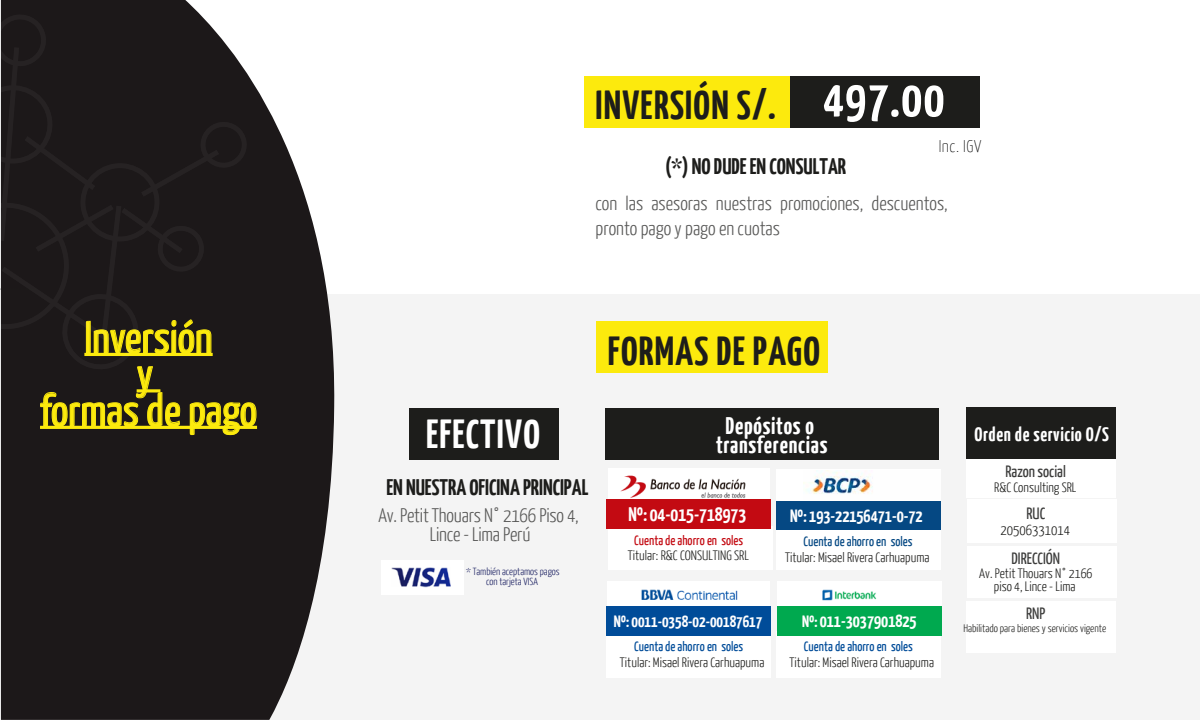
<style>
.page{position:relative;width:1200px;height:720px;background:#fff}
.page>*{position:absolute;margin:0;border:0;box-sizing:border-box;transform-origin:0 0}
.t1{font:44.8px/36.5px "Yanone Kaffeesatz";color:#fcea0d;text-align:center;scale:1.04 1}
.t2{font:700 40.6px "Yanone Kaffeesatz";letter-spacing:.03em;color:#1d1d1b}
.t3{font:700 40.6px "Yanone Kaffeesatz";letter-spacing:.03em;color:#fff}
.t4{font:700 24px/19.2px "Yanone Kaffeesatz";letter-spacing:.03em;color:#fff;text-align:center}
.t5{font:700 22.6px "Yanone Kaffeesatz";color:#1d1d1b}
.t6{font:700 19.7px "Yanone Kaffeesatz";letter-spacing:.03em;color:#fff}
.t7{font:300 19.6px/24.6px "Yanone Kaffeesatz";color:#575756}
.t8{font:700 19.6px "Yanone Kaffeesatz";color:#fff}
.t9{font:700 17.7px "Yanone Kaffeesatz";color:#fff}
.t10{font:100 17px "Yanone Kaffeesatz";letter-spacing:.035em;color:#000}
.t11{font:16.4px "Yanone Kaffeesatz";color:#3c3c3b}
.t12{font:700 16.4px "Yanone Kaffeesatz";color:#fff}
.t13{font:300 14.7px "Yanone Kaffeesatz";color:#1d1d1b}
.t14{font:300 13.6px/12.4px "Yanone Kaffeesatz";color:#1d1d1b;text-align:center}
.t15{font:13.6px "Yanone Kaffeesatz";color:#004c99}
.t16{font:13.6px "Yanone Kaffeesatz";color:#c30a12}
.t17{font:13.6px "Yanone Kaffeesatz";color:#054883}
.t18{font:300 10.9px "Yanone Kaffeesatz";color:#1d1d1b}
.t19{font:300 10.3px/9.7px "Yanone Kaffeesatz";color:#191e60;text-align:center}
.s1{font-size:51.9px;color:#fff}
.s2{font-size:16.4px}
</style>
<div class="page">
<div style="left:2px;top:294px;width:1198px;height:426px;background:#f4f4f4"></div>
<svg style="left:1px;top:0;width:334px;height:720px;fill:#1c1819"></svg>
<svg style="left:0;top:14px;width:257px;height:422px"></svg>
<div style="left:789px;top:76px;width:191px;height:51px;background:#1d1d1b"></div>
<div style="left:584px;top:76px;width:205px;height:51px;background:#fcea0d"></div>
<div style="left:596px;top:322px;width:231px;height:51px;background:#fcea0d"></div>
<div style="left:409px;top:408px;width:149px;height:51px;background:#1d1d1b"></div>
<img style="left:381px;top:560px;width:82px;height:34px">
<div style="left:967px;top:407px;width:149px;height:52px;background:#1d1d1b"></div>
<div style="left:605px;top:408px;width:334px;height:51px;background:#1d1d1b"></div>
<div style="left:608px;top:527px;width:165px;height:43px;background:#fff"></div>
<div style="left:776px;top:523px;width:165px;height:47px;background:#fff"></div>
<img style="left:608px;top:468px;width:162px;height:32px">
<div style="left:607px;top:500px;width:164px;height:29px;background:#c30a12"></div>
<div style="left:776px;top:501px;width:165px;height:29px;background:#054883"></div>
<div style="left:776px;top:469px;width:165px;height:32px;background:#fff"></div>
<img style="left:804px;top:470px;width:69px;height:24px">
<div style="left:607px;top:632px;width:164px;height:46px;background:#fff"></div>
<div style="left:608px;top:581px;width:162px;height:28px;background:#fff"></div>
<div style="left:607px;top:606px;width:164px;height:29px;background:#004c99"></div>
<img style="left:641px;top:589px;width:97px;height:11px">
<div style="left:776px;top:632px;width:165px;height:46px;background:#fff"></div>
<div style="left:777px;top:581px;width:165px;height:28px;background:#fff"></div>
<div style="left:777px;top:606px;width:165px;height:29px;background:#00a94f"></div>
<img style="left:822px;top:589px;width:55px;height:12px">
<div style="left:967px;top:459px;width:149px;height:38px;background:#fff"></div>
<div style="left:967px;top:499px;width:149px;height:43px;background:#fff"></div>
<div style="left:967px;top:546px;width:149px;height:52px;background:#fff"></div>
<div style="left:967px;top:602px;width:149px;height:51px;background:#fff"></div>
<h1 class="t1" style="left:40px;top:318px;width:210px">Inversión<br>y<br>formas de pago</h1>
<h2 class="t2" style="left:596px;top:80px;width:350px">INVERSIÓN S/. <span class="s1">497.00</span></h2>
<h3 class="t5" style="left:665px;top:153px;width:183px">(*) NO DUDE EN CONSULTAR</h3>
<p class="t10" style="left:939px;top:136px;width:44px">Inc. IGV</p>
<h3 class="t7" style="left:596px;top:190px;width:354px">con las asesoras nuestras promociones, descuentos, pronto pago y pago en cuotas</h3>
<h2 class="t3" style="left:426px;top:409px;width:115px">EFECTIVO</h2>
<h3 class="t5" style="left:386px;top:473px;width:204px">EN NUESTRA OFICINA PRINCIPAL</h3>
<h3 class="t7" style="left:378px;top:506px;width:202px;line-height:18.5px;text-align:center">Av. Petit Thouars N° 2166 Piso 4,<br>Lince - Lima Perú</h3>
<p class="t19" style="left:466px;top:566px;width:95px">* También aceptamos pagos con tarjeta VISA</p>
<h2 class="t2" style="left:608px;top:326px;width:214px">FORMAS DE PAGO</h2>
<h3 class="t4" style="left:716px;top:415px;width:113px">Depósitos o transferencias</h3>
<h3 class="t8" style="left:629px;top:502px;width:119px">Nº: 04-015-718973</h3>
<p class="t14" style="left:628px;top:549px;width:123px">Titular: R&amp;C CONSULTING SRL</p>
<p class="t16" style="left:634px;top:532px;width:110px">Cuenta de ahorro en soles</p>
<h3 class="t9" style="left:790px;top:505px;width:134px">Nº: 193-22156471-0-72</h3>
<p class="t14" style="left:785px;top:550px;width:146px">Titular: Misael Rivera Carhuapuma</p>
<p class="t17" style="left:804px;top:533px;width:110px">Cuenta de ahorro en soles</p>
<p class="t12" style="left:614px;top:612px;width:150px">Nº: 0011-0358-02-00187617</p>
<h3 class="t9" style="left:802px;top:610px;width:116px"><span class="s2">Nº:</span> 011-3037901825</h3>
<p class="t15" style="left:634px;top:638px;width:110px">Cuenta de ahorro en soles</p>
<p class="t14" style="left:620px;top:656px;width:146px">Titular: Misael Rivera Carhuapuma</p>
<p class="t15" style="left:804px;top:638px;width:110px">Cuenta de ahorro en soles</p>
<p class="t14" style="left:790px;top:656px;width:146px">Titular: Misael Rivera Carhuapuma</p>
<h3 class="t6" style="left:975px;top:422px;width:136px">Orden de servicio O/S</h3>
<p class="t11" style="left:1005px;top:461px;width:62px">Razon social</p>
<p class="t14" style="left:994px;top:480px;width:84px">R&amp;C Consulting SRL</p>
<p class="t11" style="left:1026px;top:503px;width:20px">RUC</p>
<p class="t13" style="left:1000px;top:521px;width:71px">20506331014</p>
<p class="t11" style="left:1012px;top:548px;width:50px">DIRECCIÓN</p>
<p class="t14" style="left:979px;top:567px;width:115px">Av. Petit Thouars N° 2166 piso 4, Lince - Lima</p>
<p class="t11" style="left:1026px;top:603px;width:21px">RNP</p>
<p class="t18" style="left:963px;top:621px;width:144px">Habilitado para bienes y servicios vigente</p>
</div>
